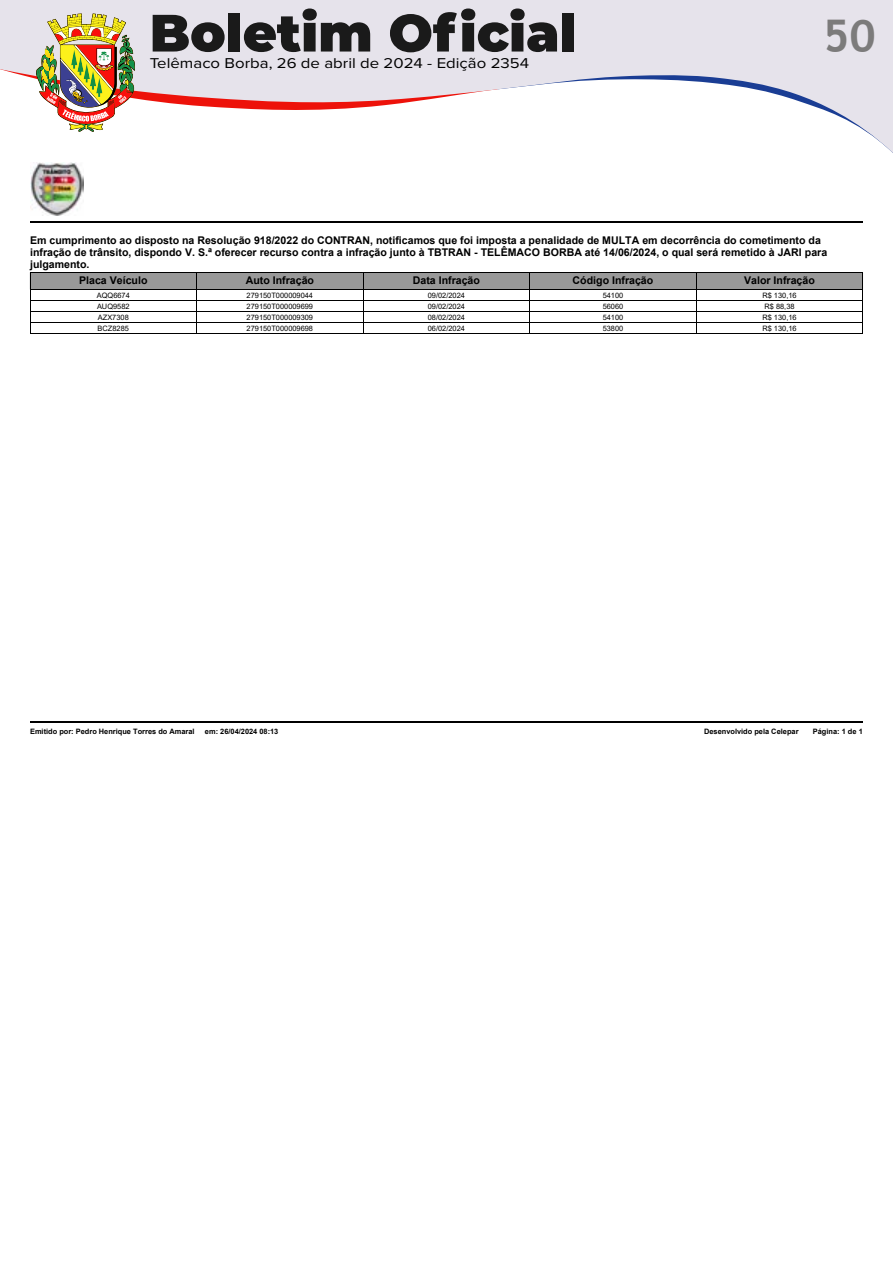
<style>
.page{position:relative;width:893px;height:1263px;background:#fff}
.page>*{position:absolute;margin:0;border:0;box-sizing:border-box;transform-origin:0 0}
.t1{font:700 45px "Trebuchet MS";color:#7c7b7b}
.t2{font:14.7px "Proxima Nova";color:#000;scale:1.14 1}
.t3{font:700 10.65px/12px "Arial";color:#000}
.t4{font:7.35px "Arial";color:#000}
.t5{font:700 7.35px "Arial";color:#000}
</style>
<div class="page">
<div style="left:0;top:0;width:893px;height:9px;background:#e6e3eb"></div>
<svg style="left:0;top:9px;width:893px;height:144px"></svg>
<div style="left:30px;top:273px;width:166px;height:16px;background:#999"></div>
<hr style="left:30px;top:272px;width:166px;height:1px;background:#000">
<div style="left:197px;top:273px;width:166px;height:16px;background:#999"></div>
<hr style="left:197px;top:272px;width:166px;height:1px;background:#000">
<div style="left:363px;top:273px;width:166px;height:16px;background:#999"></div>
<hr style="left:363px;top:272px;width:166px;height:1px;background:#000">
<div style="left:530px;top:273px;width:166px;height:16px;background:#999"></div>
<hr style="left:530px;top:272px;width:166px;height:1px;background:#000">
<div style="left:696px;top:273px;width:166px;height:16px;background:#999"></div>
<hr style="left:696px;top:272px;width:166px;height:1px;background:#000">
<hr style="left:30px;top:289px;width:166px;height:1px;background:#000">
<hr style="left:197px;top:289px;width:166px;height:1px;background:#000">
<hr style="left:363px;top:289px;width:166px;height:1px;background:#000">
<hr style="left:530px;top:289px;width:166px;height:1px;background:#000">
<hr style="left:696px;top:289px;width:166px;height:1px;background:#000">
<hr style="left:30px;top:300px;width:166px;height:1px;background:#000">
<hr style="left:197px;top:300px;width:166px;height:1px;background:#000">
<hr style="left:363px;top:300px;width:166px;height:1px;background:#000">
<hr style="left:530px;top:300px;width:166px;height:1px;background:#000">
<hr style="left:696px;top:300px;width:166px;height:1px;background:#000">
<hr style="left:30px;top:311px;width:166px;height:1px;background:#000">
<hr style="left:197px;top:311px;width:166px;height:1px;background:#000">
<hr style="left:363px;top:311px;width:166px;height:1px;background:#000">
<hr style="left:530px;top:311px;width:166px;height:1px;background:#000">
<hr style="left:696px;top:311px;width:166px;height:1px;background:#000">
<hr style="left:30px;top:322px;width:166px;height:1px;background:#000">
<svg style="left:30px;top:273px;width:1px;height:60px"></svg>
<hr style="left:30px;top:333px;width:166px;height:1px;background:#000">
<hr style="left:197px;top:322px;width:166px;height:1px;background:#000">
<svg style="left:196px;top:272px;width:1px;height:62px"></svg>
<hr style="left:197px;top:333px;width:166px;height:1px;background:#000">
<hr style="left:363px;top:322px;width:166px;height:1px;background:#000">
<svg style="left:363px;top:273px;width:1px;height:60px"></svg>
<hr style="left:363px;top:333px;width:166px;height:1px;background:#000">
<hr style="left:530px;top:322px;width:166px;height:1px;background:#000">
<svg style="left:529px;top:272px;width:1px;height:62px"></svg>
<hr style="left:530px;top:333px;width:166px;height:1px;background:#000">
<hr style="left:696px;top:322px;width:166px;height:1px;background:#000">
<svg style="left:696px;top:273px;width:1px;height:60px"></svg>
<svg style="left:862px;top:272px;width:1px;height:62px"></svg>
<hr style="left:696px;top:333px;width:166px;height:1px;background:#000">
<hr style="left:30px;top:222px;width:210px;height:1px;background:#000">
<img style="left:30px;top:163px;width:54px;height:53px">
<hr style="left:240px;top:222px;width:623px;height:1px;background:#000">
<hr style="left:30px;top:721px;width:833px;height:1px;background:#000">
<h2 class="t2" style="left:150px;top:53px;width:334px">Telêmaco Borba, 26 de abril de 2024 - Edição 2354</h2>
<h1 class="t1" style="left:823px;top:8px;width:54px">50</h1>
<p class="t3" style="left:30px;top:234px;width:799px">Em cumprimento ao disposto na Resolução 918/2022 do CONTRAN, notificamos que foi imposta a penalidade de MULTA em decorrência do cometimento da infração de trânsito, dispondo V. S.ª oferecer recurso contra a infração junto à TBTRAN - TELÊMACO BORBA até 14/06/2024, o qual será remetido à JARI para julgamento.</p>
<p class="t3" style="left:79px;top:274px;width:70px">Placa Veículo</p>
<p class="t3" style="left:246px;top:274px;width:70px">Auto Infração</p>
<p class="t3" style="left:413px;top:274px;width:69px">Data Infração</p>
<p class="t3" style="left:573px;top:274px;width:82px">Código Infração</p>
<p class="t3" style="left:744px;top:274px;width:72px">Valor Infração</p>
<p class="t4" style="left:97px;top:290px;width:35px">AQQ6674</p>
<p class="t4" style="left:247px;top:290px;width:68px">279150T000009044</p>
<p class="t4" style="left:428px;top:290px;width:39px">09/02/2024</p>
<p class="t4" style="left:603px;top:290px;width:22px">54100</p>
<p class="t4" style="left:762px;top:290px;width:36px">R$ 130,16</p>
<p class="t4" style="left:97px;top:301px;width:34px">AUQ9582</p>
<p class="t4" style="left:247px;top:301px;width:68px">279150T000009699</p>
<p class="t4" style="left:428px;top:301px;width:39px">09/02/2024</p>
<p class="t4" style="left:603px;top:301px;width:22px">56060</p>
<p class="t4" style="left:764px;top:301px;width:32px">R$ 88,38</p>
<p class="t4" style="left:98px;top:312px;width:32px">AZX7308</p>
<p class="t4" style="left:247px;top:312px;width:68px">279150T000009309</p>
<p class="t4" style="left:428px;top:312px;width:39px">08/02/2024</p>
<p class="t4" style="left:603px;top:312px;width:22px">54100</p>
<p class="t4" style="left:762px;top:312px;width:36px">R$ 130,16</p>
<p class="t4" style="left:98px;top:323px;width:33px">BCZ8285</p>
<p class="t4" style="left:247px;top:323px;width:68px">279150T000009698</p>
<p class="t4" style="left:428px;top:323px;width:39px">06/02/2024</p>
<p class="t4" style="left:603px;top:323px;width:22px">53800</p>
<p class="t4" style="left:762px;top:323px;width:36px">R$ 130,16</p>
<p class="t5" style="left:30px;top:727px;width:166px">Emitido por: Pedro Henrique Torres do Amaral</p>
<p class="t5" style="left:205px;top:727px;width:75px">em: 26/04/2024 08:13</p>
<p class="t5" style="left:704px;top:727px;width:96px">Desenvolvido pela Celepar</p>
<p class="t5" style="left:813px;top:727px;width:51px">Página: 1 de 1</p>
</div>
